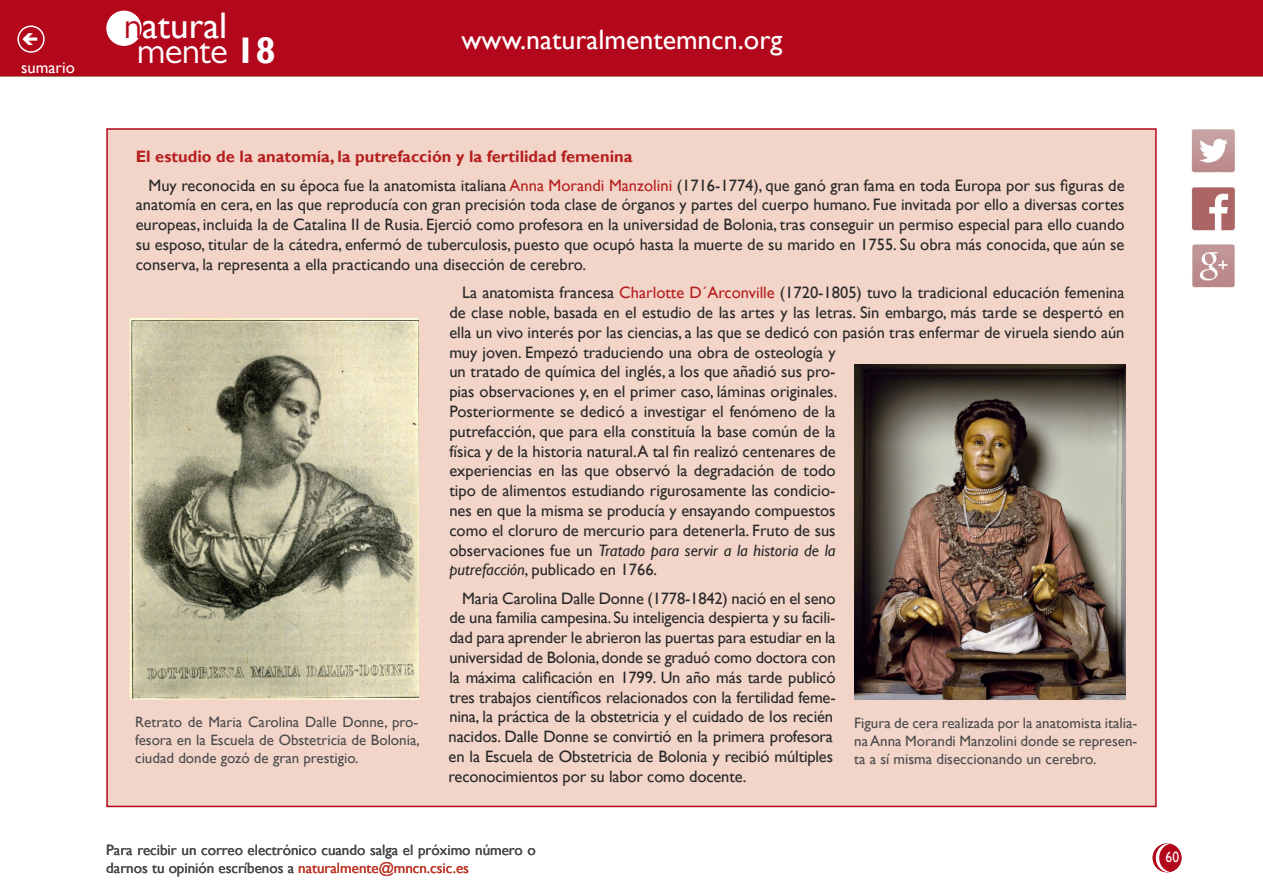
<style>
.page{position:relative;width:1263px;height:893px;background:#fff}
.page>*{position:absolute;margin:0;border:0;box-sizing:border-box;transform-origin:0 0}
.t1{font:37.05px "Gill Sans";color:#fff}
.t2{font:37.05px "Gill Sans MT Pro";letter-spacing:-.02em;color:#fff}
.t3{font:27.9px "Gill Sans";color:#fff}
.t4{font:16.5px/19.8px "Gill Sans";color:#282829}
.t5{font:16.5px "Gill Sans";color:#fff}
.t6{font:15px/18px "Gill Sans";color:#4b4b4d;text-align:justify}
.t7{font:15px "Gill Sans";color:#fff;scale:.9 1}
.s1{font-family:"Gill Sans MT Pro";color:#b3071b}
.s2{font-family:"Gill Sans";font-weight:700}
.s3{font-weight:700;color:#b61f1f}
.s4{color:#b61f1f}
.s5{font-style:italic}
.s6{color:#bd392b}
</style>
<div class="page">
<img style="left:1191px;top:187px;width:44px;height:43px">
<img style="left:1191px;top:129px;width:44px;height:44px">
<img style="left:1192px;top:244px;width:43px;height:44px">
<div style="left:1153px;top:844px;width:28px;height:28px;background:#b3071b;border-radius:50%"></div>
<div style="left:1152px;top:843px;width:29px;height:29px;border:2px solid #b3071b;border-radius:50%"></div>
<div style="left:0;top:0;width:1263px;height:76px;background:#b3071b"></div>
<div style="left:107px;top:11px;width:34px;height:34px;background:#fff;border-radius:50%"></div>
<div style="left:106px;top:11px;width:36px;height:35px;border:2px solid #fff;border-radius:50%"></div>
<svg style="left:1155px;top:843px;width:16px;height:29px"></svg>
<div style="left:17px;top:26px;width:28px;height:27px;border:2px solid #fff;border-radius:50%"></div>
<div style="left:106px;top:128px;width:1051px;height:679px;background:#f2d5c8;border:2px solid #b3071b"></div>
<img style="left:131px;top:319px;width:286px;height:379px">
<div style="left:121px;top:309px;width:306px;height:399px;border:9px solid #f2d5c8"></div>
<img style="left:854px;top:365px;width:271px;height:335px">
<p class="t5" style="left:21px;top:58px;width:55px">sumario</p>
<h1 class="t1" style="left:124px;top:4px;width:105px"><span class="s1">n</span>atural</h1>
<h1 class="t2" style="left:137px;top:29px;width:140px">mente <span class="s2">18</span></h1>
<h2 class="t3" style="left:461px;top:23px;width:322px">www.naturalmentemncn.org</h2>
<p class="t4" style="left:148px;top:143px;width:977px;line-height:28.3px;text-indent:-13px"><span class="s3">El estudio de la anatomía, la putrefacción y la fertilidad femenina<br></span>Muy reconocida en su época fue la anatomista italiana <span class="s4">Anna Morandi Manzolini</span> (1716-1774), que ganó gran fama en toda Europa por sus figuras de</p>
<p class="t4" style="left:136px;top:195px;width:990px;text-align:justify">anatomía en cera, en las que reproducía con gran precisión toda clase de órganos y partes del cuerpo humano. Fue invitada por ello a diversas cortes europeas, incluida la de Catalina II de Rusia. Ejerció como profesora en la universidad de Bolonia, tras conseguir un permiso especial para ello cuando su esposo, titular de la cátedra, enfermó de tuberculosis, puesto que ocupó hasta la muerte de su marido en 1755. Su obra más conocida, que aún se conserva, la representa a ella practicando una disección de cerebro.</p>
<p class="t4" style="left:449px;top:283px;width:677px;text-indent:13px">La anatomista francesa <span class="s4">Charlotte D´Arconville</span> (1720-1805) tuvo la tradicional educación femenina de clase noble, basada en el estudio de las artes y las letras. Sin embargo, más tarde se despertó en ella un vivo interés por las ciencias, a las que se dedicó con pasión tras enfermar de viruela siendo aún muy joven. Empezó traduciendo una obra de osteología y<br>un tratado de química del inglés, a los que añadió sus pro-<br>pias observaciones y, en el primer caso, láminas originales.<br>Posteriormente se dedicó a investigar el fenómeno de la<br>putrefacción, que para ella constituía la base común de la<br>física y de la historia natural.A tal fin realizó centenares de<br>experiencias en las que observó la degradación de todo<br>tipo de alimentos estudiando rigurosamente las condicio-<br>nes en que la misma se producía y ensayando compuestos<br>como el cloruro de mercurio para detenerla. Fruto de sus<br>observaciones fue un <span class="s5">Tratado para servir a la historia de la<br>putrefacción</span>, publicado en 1766.</p>
<p class="t4" style="left:449px;top:588px;width:389px;text-indent:13px">Maria Carolina Dalle Donne (1778-1842) nació en el seno de una familia campesina. Su inteligencia despierta y su facili&shy;dad para aprender le abrieron las puertas para estudiar en la universidad de Bolonia, donde se graduó como doctora con la máxima calificación en 1799. Un año más tarde publicó tres trabajos científicos relacionados con la fertilidad feme&shy;nina, la práctica de la obstetricia y el cuidado de los recién nacidos. Dalle Donne se convirtió en la primera profesora en la Escuela de Obstetricia de Bolonia y recibió múltiples reconocimientos por su labor como docente.</p>
<p class="t6" style="left:135px;top:714px;width:286px">Retrato de Maria Carolina Dalle Donne, pro&shy;fesora en la Escuela de Obstetricia de Bolonia, ciudad donde gozó de gran prestigio.</p>
<p class="t6" style="left:854px;top:715px;width:285px">Figura de cera realizada por la anatomista italia&shy;na Anna Morandi Manzolini donde se represen&shy;ta a sí misma diseccionando un cerebro.</p>
<p class="t6" style="left:106px;top:842px;width:431px">Para recibir un correo electrónico cuando salga el próximo número o darnos tu opinión escríbenos a <span class="s6">naturalmente@mncn.csic.es</span></p>
<p class="t7" style="left:1165px;top:849px;width:16px">60</p>
</div>
